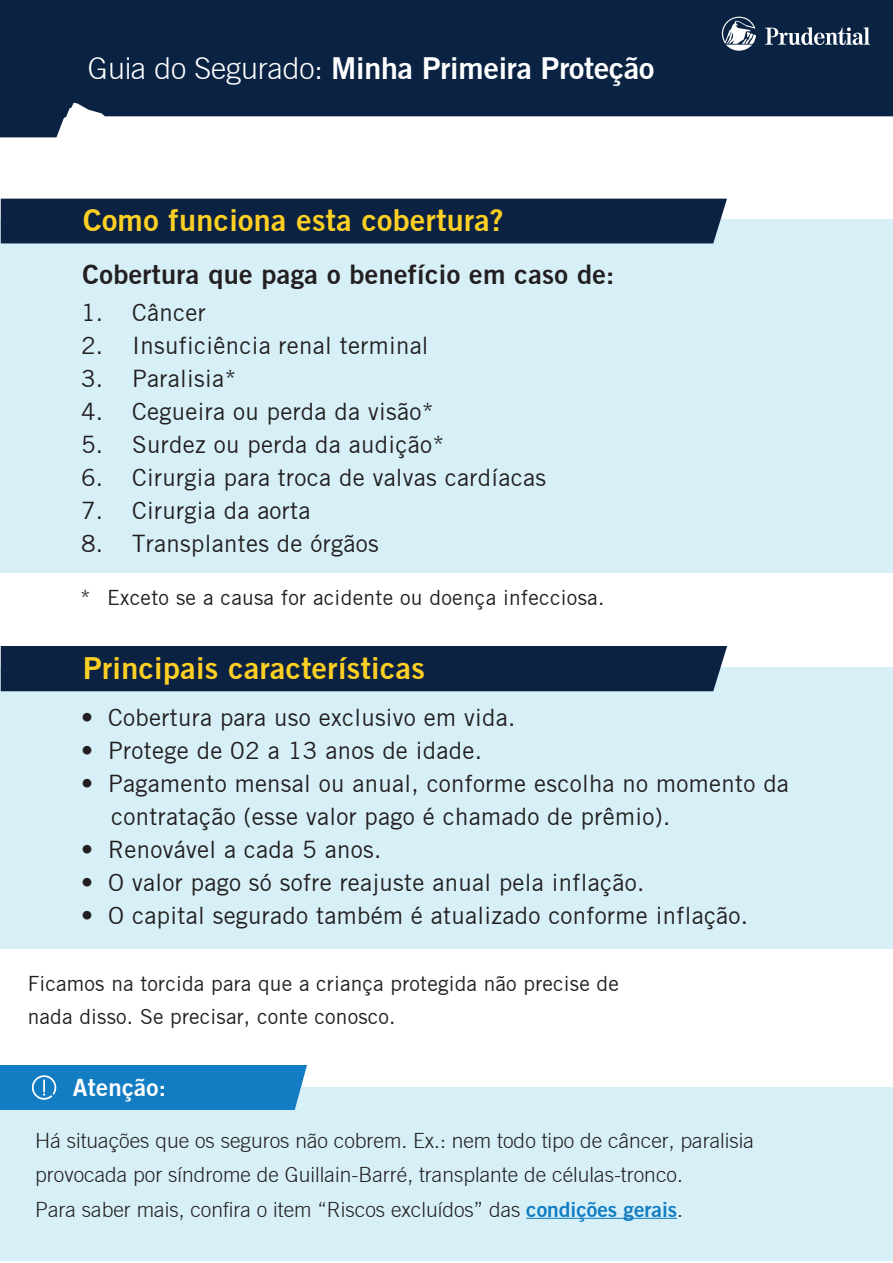
<style>
.page{position:relative;width:893px;height:1263px;background:#fff}
.page>*{position:absolute;margin:0;border:0;box-sizing:border-box;transform-origin:0 0}
.t1{font:700 30.45px "Prudential Modern";letter-spacing:.015em;color:#fed023}
.t2{font:700 30.3px "Prudential Modern";letter-spacing:-.005em;color:#fff}
.t3{font:700 27px "Prudential Modern";letter-spacing:.015em;color:#231f20}
.t4{font:500 24px/33px "Prudential Modern";letter-spacing:.015em;color:#231f20}
.t5{font:700 24px "Prudential Modern";letter-spacing:.015em;color:#fff}
.t6{font:300 21px/34.5px "Prudential Modern";color:#231f20}
.t7{font:500 21px/33px "Prudential Modern";letter-spacing:.01em;color:#231f20}
.s1{font-weight:300}
.s2{font-weight:700;color:#127dc2}
</style>
<div class="page">
<div style="left:0;top:220px;width:893px;height:353px;background:#d7f0f8"></div>
<div style="left:1px;top:199px;width:726px;height:44px;background:#0c2243"></div>
<svg style="left:0;top:0;width:893px;height:137px;background:#2e435e"></svg>
<svg style="left:722px;top:17px;width:34px;height:34px"></svg>
<svg style="left:765px;top:27px;width:105px;height:18px"></svg>
<div style="left:0;top:1087px;width:893px;height:174px;background:#d7f0f8"></div>
<hr style="left:526px;top:1218px;width:151px;height:1px;background:#127dc2">
<div style="left:0;top:1065px;width:307px;height:45px;background:#127dc2"></div>
<div style="left:0;top:667px;width:893px;height:281px;background:#d7f0f8"></div>
<div style="left:1px;top:646px;width:727px;height:45px;background:#0c2243"></div>
<p class="t2" style="left:88px;top:49px;width:568px"><span class="s1">Guia do Segurado:</span> Minha Primeira Proteção</p>
<p class="t1" style="left:83px;top:201px;width:422px">Como funciona esta cobertura?</p>
<p class="t3" style="left:83px;top:257px;width:533px">Cobertura que paga o benefício em caso de:</p>
<p class="t4" style="left:81px;top:295px;width:126px">1. Câncer</p>
<p class="t4" style="left:81px;top:328px;width:349px">2. Insuficiência renal terminal</p>
<p class="t4" style="left:81px;top:361px;width:157px">3. Paralisia*</p>
<p class="t4" style="left:81px;top:394px;width:354px">4. Cegueira ou perda da visão*</p>
<p class="t4" style="left:81px;top:427px;width:365px">5. Surdez ou perda da audição*</p>
<p class="t4" style="left:81px;top:460px;width:466px">6. Cirurgia para troca de valvas cardíacas</p>
<p class="t4" style="left:81px;top:493px;width:231px">7. Cirurgia da aorta</p>
<p class="t4" style="left:81px;top:526px;width:299px">8. Transplantes de órgãos</p>
<p class="t7" style="left:80px;top:581px;width:526px">* Exceto se a causa for acidente ou doença infecciosa.</p>
<p class="t1" style="left:83px;top:649px;width:343px">Principais características</p>
<p class="t4" style="left:81px;top:701px;width:436px">• Cobertura para uso exclusivo em vida.</p>
<p class="t4" style="left:81px;top:734px;width:402px">• Protege de 02 a 13 anos de idade.</p>
<p class="t4" style="left:111px;top:767px;width:679px;text-indent:-30px">• Pagamento mensal ou anual, conforme escolha no momento da contratação (esse valor pago é chamado de prêmio).</p>
<p class="t4" style="left:81px;top:833px;width:302px">• Renovável a cada 5 anos.</p>
<p class="t4" style="left:81px;top:866px;width:565px">• O valor pago só sofre reajuste anual pela inflação.</p>
<p class="t4" style="left:81px;top:899px;width:668px">• O capital segurado também é atualizado conforme inflação.</p>
<p class="t7" style="left:28px;top:967px;width:593px">Ficamos na torcida para que a criança protegida não precise de nada disso. Se precisar, conte conosco.</p>
<p class="t5" style="left:73px;top:1072px;width:95px">Atenção:</p>
<p class="t6" style="left:35px;top:1123px;width:720px">Há situações que os seguros não cobrem. Ex.: nem todo tipo de câncer, paralisia provocada por síndrome de Guillain-Barré, transplante de células-tronco.<br>Para saber mais, confira o item “Riscos excluídos” das <span class="s2">condições gerais</span>.</p>
</div>
